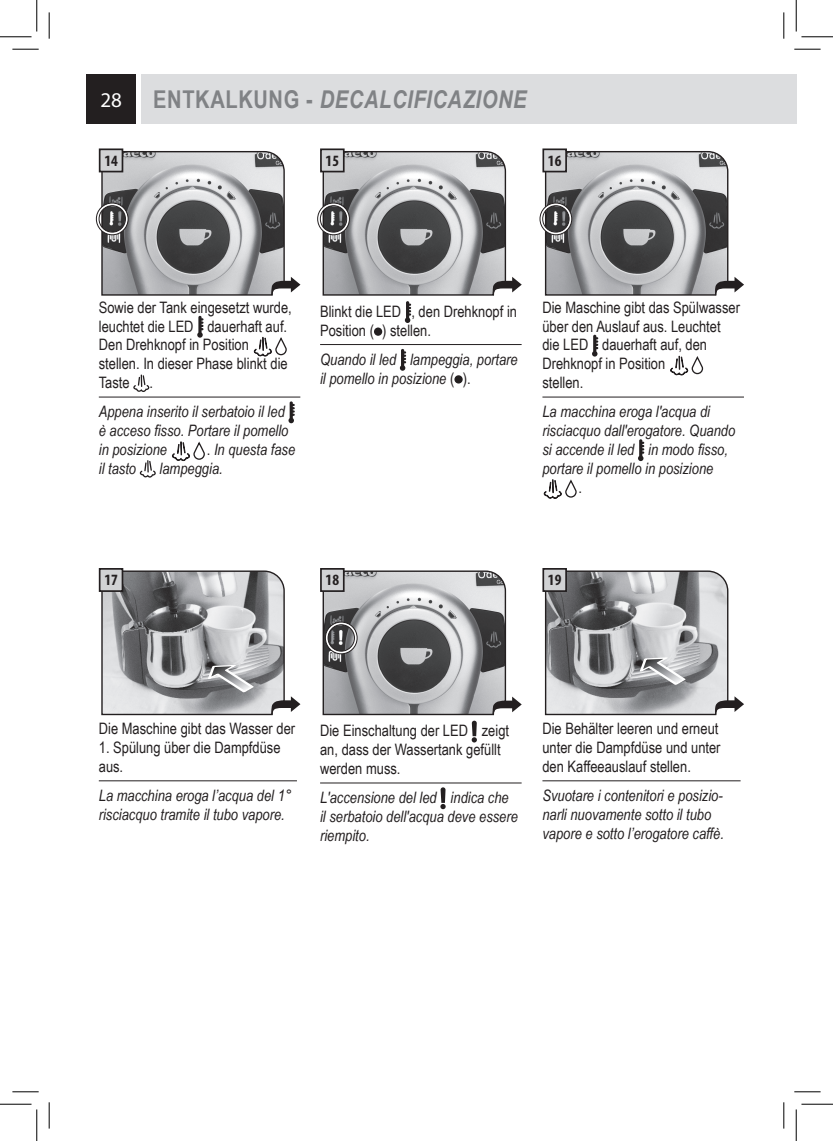
<style>
.page{position:relative;width:833px;height:1141px;background:#fff}
.page>*{position:absolute;margin:0;border:0;box-sizing:border-box;transform-origin:0 0}
.t1{font:italic 700 24.5px "Arial Narrow";letter-spacing:.025em;color:#808285}
.t2{font:21px "Myriad Pro";color:#fff}
.t3{font:italic 15.75px/18.9px "Arial Narrow";color:#231f20}
.t4{font:15.75px/18.9px "Arial Narrow";color:#231f20}
.t5{font:700 condensed 15.75px "Myriad Pro";color:#231f20}
.s1{font-style:normal}
</style>
<div class="page">
<div style="left:86px;top:74px;width:50px;height:50px;background:#231f20"></div>
<div style="left:141px;top:74px;width:655px;height:50px;background:#dcdddf"></div>
<div style="left:99px;top:568px;width:24px;height:23px;border:2px solid #231f20"></div>
<svg style="left:101px;top:569px;width:199px;height:146px;background:#a8a8aa"></svg>
<div style="left:99px;top:148px;width:24px;height:24px;border:2px solid #231f20"></div>
<div style="left:320px;top:148px;width:24px;height:24px;border:2px solid #231f20"></div>
<div style="left:542px;top:148px;width:25px;height:24px;border:2px solid #231f20"></div>
<svg style="left:95px;top:150px;width:205px;height:146px;background:#a3a3a5"></svg>
<svg style="left:539px;top:150px;width:205px;height:146px;background:#a3a3a5"></svg>
<div style="left:320px;top:568px;width:24px;height:23px;border:2px solid #231f20"></div>
<div style="left:542px;top:568px;width:25px;height:23px;border:2px solid #231f20"></div>
<svg style="left:544px;top:569px;width:200px;height:146px;background:#a8a9ab"></svg>
<hr style="left:99px;top:780px;width:198px;height:1px;background:#231f20">
<hr style="left:99px;top:396px;width:201px;height:1px;background:#231f20">
<svg style="left:197px;top:316px;width:6px;height:21px"></svg>
<svg style="left:253px;top:336px;width:34px;height:21px"></svg>
<svg style="left:133px;top:374px;width:16px;height:18px"></svg>
<svg style="left:288px;top:401px;width:7px;height:22px"></svg>
<svg style="left:172px;top:441px;width:33px;height:21px"></svg>
<svg style="left:140px;top:460px;width:16px;height:17px"></svg>
<hr style="left:320px;top:344px;width:201px;height:1px;background:#231f20">
<svg style="left:317px;top:150px;width:204px;height:173px"></svg>
<div style="left:374px;top:327px;width:8px;height:8px;background:#231f20;border-radius:50%"></div>
<svg style="left:400px;top:349px;width:6px;height:21px"></svg>
<div style="left:454px;top:375px;width:8px;height:8px;background:#231f20;border-radius:50%"></div>
<hr style="left:542px;top:396px;width:202px;height:1px;background:#231f20">
<svg style="left:592px;top:334px;width:6px;height:22px"></svg>
<svg style="left:670px;top:355px;width:34px;height:21px"></svg>
<svg style="left:638px;top:439px;width:6px;height:22px"></svg>
<svg style="left:543px;top:479px;width:34px;height:20px"></svg>
<hr style="left:320px;top:782px;width:201px;height:1px;background:#231f20">
<svg style="left:322px;top:569px;width:199px;height:173px"></svg>
<svg style="left:440px;top:787px;width:5px;height:22px"></svg>
<hr style="left:542px;top:780px;width:198px;height:1px;background:#231f20">
<svg style="left:12px;top:49px;width:27px;height:1px"></svg>
<svg style="left:794px;top:49px;width:26px;height:1px"></svg>
<svg style="left:12px;top:1091px;width:27px;height:1px"></svg>
<svg style="left:794px;top:1091px;width:26px;height:1px"></svg>
<svg style="left:49px;top:12px;width:1px;height:27px"></svg>
<svg style="left:49px;top:1102px;width:1px;height:26px"></svg>
<svg style="left:783px;top:12px;width:1px;height:27px"></svg>
<svg style="left:783px;top:1102px;width:1px;height:26px"></svg>
<hr style="left:0;top:36px;width:32px;height:1px;background:#000">
<hr style="left:801px;top:36px;width:31px;height:1px;background:#000">
<hr style="left:0;top:1103px;width:32px;height:1px;background:#000">
<hr style="left:801px;top:1103px;width:31px;height:1px;background:#000">
<hr style="left:36px;top:0;width:1px;height:32px;background:#000">
<hr style="left:36px;top:1109px;width:1px;height:31px;background:#000">
<hr style="left:795px;top:0;width:1px;height:32px;background:#000">
<hr style="left:795px;top:1109px;width:1px;height:31px;background:#000">
<h2 class="t2" style="left:100px;top:87px;width:23px">28</h2>
<h1 class="t1" style="left:153px;top:81px;width:375px"><span class="s1">ENTKALKUNG -</span> DECALCIFICAZIONE</h1>
<p class="t5" style="left:104px;top:151px;width:15px">14</p>
<p class="t5" style="left:325px;top:151px;width:15px">15</p>
<p class="t5" style="left:548px;top:151px;width:15px">16</p>
<p class="t4" style="left:99px;top:297px;width:194px">Sowie der Tank eingesetzt wurde, leuchtet die LED dauerhaft auf.<br>Den Drehknopf in Position stellen. In dieser Phase blinkt die<br>Taste</p>
<p class="t4" style="left:149px;top:372px;width:5px">.</p>
<p class="t3" style="left:99px;top:402px;width:191px">Appena inserito il serbatoio il led è acceso fisso. Portare il pomello in posizione</p>
<p class="t3" style="left:207px;top:439px;width:90px"><span class="s1">.</span> In questa fase</p>
<p class="t3" style="left:99px;top:458px;width:39px">il tasto</p>
<p class="t3" style="left:159px;top:458px;width:65px">lampeggia.</p>
<p class="t4" style="left:320px;top:301px;width:198px">Blinkt die LED , den Drehknopf in<br>Position ( ) stellen.</p>
<p class="t3" style="left:320px;top:349px;width:199px">Quando il led lampeggia, portare il pomello in posizione <span class="s1">( ).</span></p>
<p class="t4" style="left:542px;top:297px;width:199px">Die Maschine gibt das Spülwasser über den Auslauf aus. Leuchtet die LED dauerhaft auf, den<br>Drehknopf in Position<br>stellen.</p>
<p class="t3" style="left:542px;top:402px;width:194px">La macchina eroga l'acqua di risciacquo dall'erogatore. Quando si accende il led in modo fisso, portare il pomello in posizione</p>
<p class="t4" style="left:578px;top:477px;width:5px">.</p>
<p class="t5" style="left:104px;top:570px;width:15px">17</p>
<p class="t5" style="left:325px;top:570px;width:15px">18</p>
<p class="t5" style="left:548px;top:570px;width:15px">19</p>
<p class="t4" style="left:99px;top:718px;width:198px">Die Maschine gibt das Wasser der</p>
<p class="t4" style="left:99px;top:737px;width:183px">1. Spülung über die Dampfdüse aus.</p>
<p class="t3" style="left:99px;top:785px;width:194px">La macchina eroga l’acqua del 1° risciacquo tramite il tubo vapore.</p>
<p class="t4" style="left:320px;top:720px;width:190px">Die Einschaltung der LED zeigt an, dass der Wassertank gefüllt werden muss.</p>
<p class="t3" style="left:320px;top:787px;width:199px">L'accensione del led indica che il serbatoio dell'acqua deve essere riempito.</p>
<p class="t4" style="left:542px;top:718px;width:180px">Die Behälter leeren und erneut unter die Dampfdüse und unter den Kaffeeauslauf stellen.</p>
<p class="t3" style="left:542px;top:785px;width:183px">Svuotare i contenitori e posizio&shy;narli nuovamente sotto il tubo vapore e sotto l’erogatore caffè.</p>
</div>
